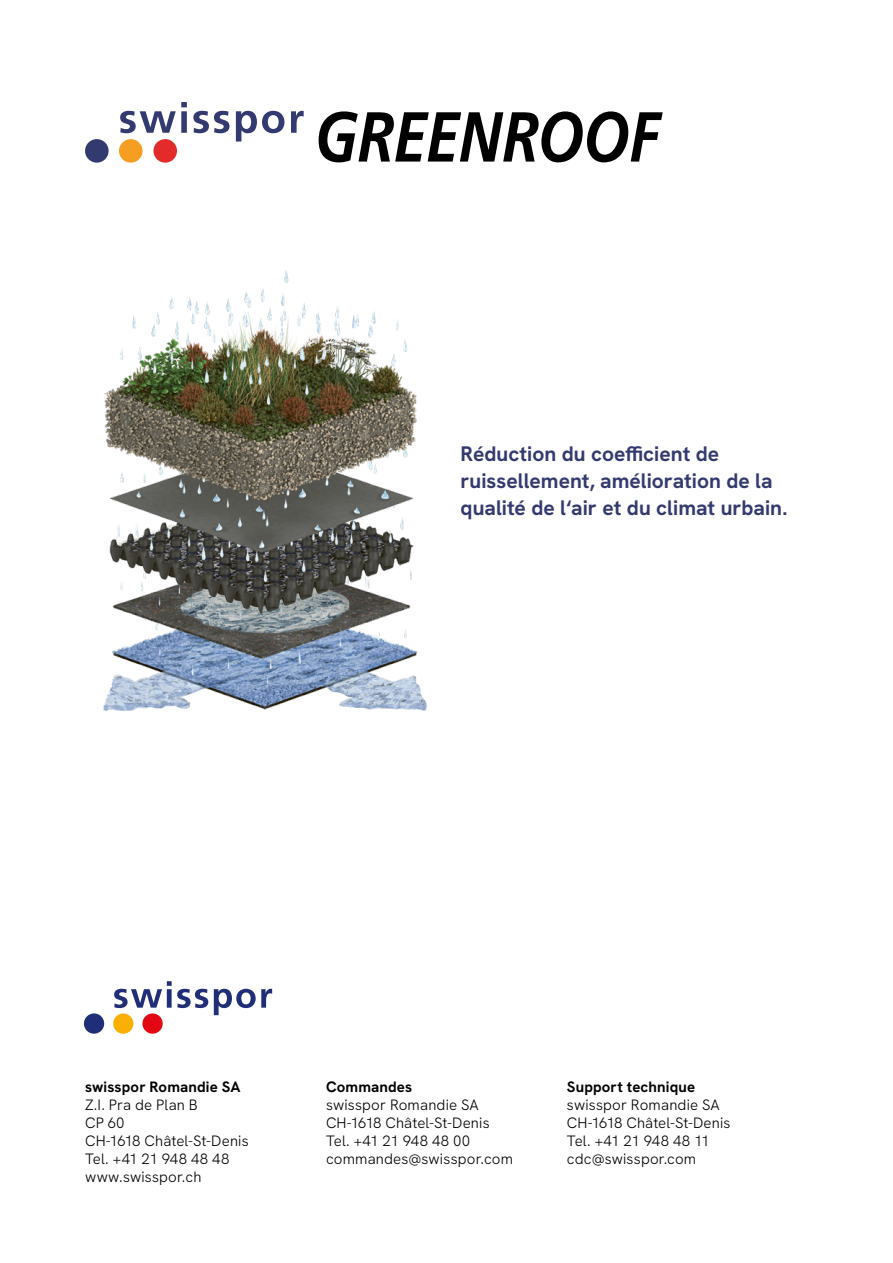
<style>
.page{position:relative;width:893px;height:1263px;background:#fff}
.page>*{position:absolute;margin:0;border:0;box-sizing:border-box;transform-origin:0 0}
.t1{font:700 21px/27px "Hanken Grotesk";color:#333a6f}
.t2{font:300 15px/18px "Hanken Grotesk";letter-spacing:.01em;color:#000}
.t3{font:700 15px "Hanken Grotesk";letter-spacing:.01em;color:#000}
</style>
<div class="page">
<svg style="left:114px;top:981px;width:94px;height:27px"></svg>
<svg style="left:214px;top:989px;width:58px;height:26px"></svg>
<div style="left:84px;top:1013px;width:20px;height:21px;background:#1f2e77;border-radius:50%"></div>
<div style="left:113px;top:1013px;width:20px;height:21px;background:#f9b000;border-radius:50%"></div>
<div style="left:142px;top:1013px;width:21px;height:21px;background:#e30613;border-radius:50%"></div>
<svg style="left:120px;top:102px;width:67px;height:31px"></svg>
<svg style="left:193px;top:111px;width:36px;height:22px"></svg>
<svg style="left:236px;top:111px;width:48px;height:31px"></svg>
<svg style="left:291px;top:111px;width:13px;height:22px"></svg>
<div style="left:85px;top:139px;width:24px;height:24px;background:#333a6f;border-radius:50%"></div>
<div style="left:119px;top:139px;width:24px;height:24px;background:#f69e21;border-radius:50%"></div>
<div style="left:153px;top:139px;width:24px;height:24px;background:#e42b2b;border-radius:50%"></div>
<svg style="left:319px;top:111px;width:344px;height:51px"></svg>
<img style="left:103px;top:270px;width:324px;height:441px">
<h1 class="t1" style="left:460px;top:440px;width:328px">Réduction du coefficient de ruissellement, amélioration de la qualité de l‘air et du climat urbain.</h1>
<p class="t3" style="left:85px;top:1077px;width:157px">swisspor Romandie SA</p>
<p class="t2" style="left:85px;top:1096px;width:165px">Z.I. Pra de Plan B<br>CP 60<br>CH-1618 Châtel-St-Denis<br>Tel. +41 21 948 48 48 www.swisspor.ch</p>
<p class="t3" style="left:326px;top:1077px;width:88px">Commandes</p>
<p class="t2" style="left:326px;top:1096px;width:189px">swisspor Romandie SA<br>CH-1618 Châtel-St-Denis<br>Tel. +41 21 948 48 00 commandes@swisspor.com</p>
<p class="t3" style="left:567px;top:1077px;width:130px">Support technique</p>
<p class="t2" style="left:567px;top:1096px;width:165px">swisspor Romandie SA<br>CH-1618 Châtel-St-Denis<br>Tel. +41 21 948 48 11 cdc@swisspor.com</p>
</div>
